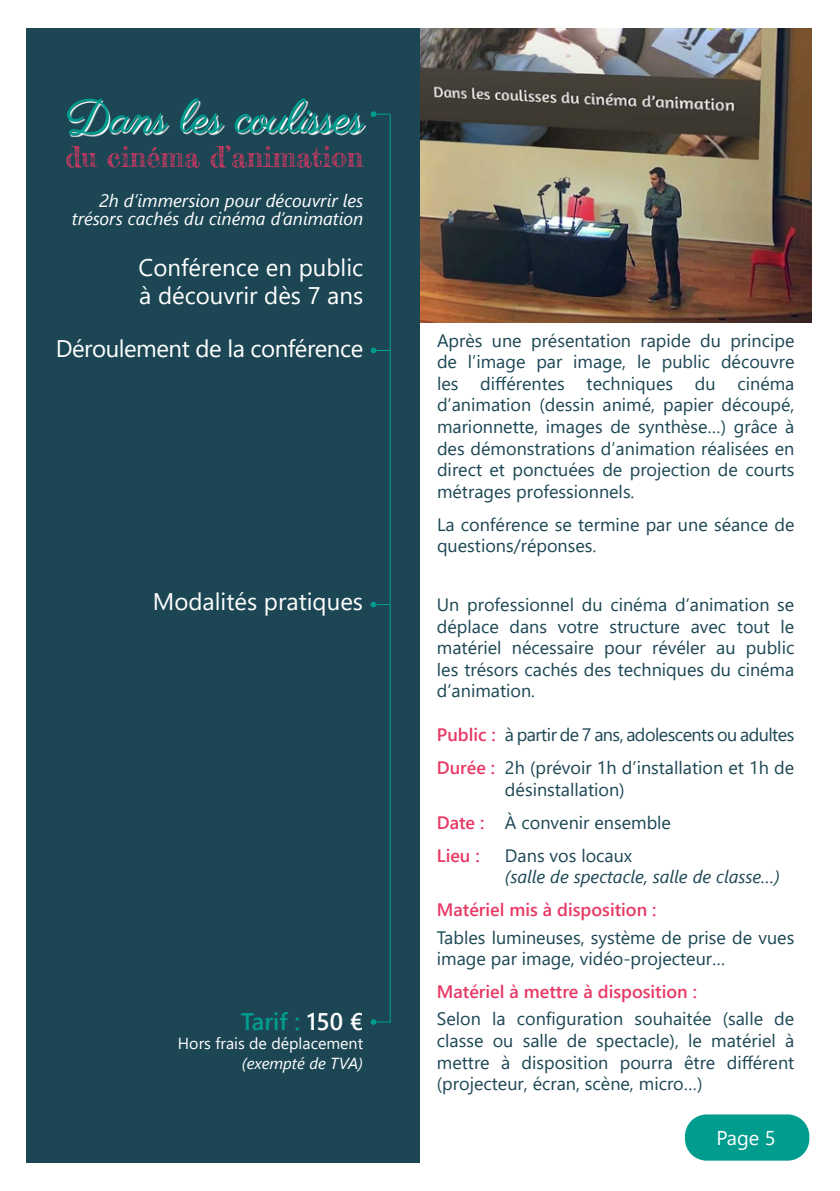
<style>
.page{position:relative;width:840px;height:1191px;background:#fff}
.page>*{position:absolute;margin:0;border:0;box-sizing:border-box;transform-origin:0 0}
.t1{font:46px "Parisienne";color:#009d8f}
.t2{font:28px "Frederickathe Great";color:#ec3664}
.t3{font:24px/28.8px "Segoe UI";color:#fff}
.t4{font:24px "Segoe UI";letter-spacing:-.02em;color:#fff}
.t5{font:600 24px "Segoe UI";color:#009d8f}
.t6{font:20px "Segoe UI";color:#fff}
.t7{font:18px/21.6px "Segoe UI";color:#1c4654;text-align:justify}
.t8{font:18px/33px "Segoe UI";letter-spacing:-.03em;color:#1c4654}
.t9{font:italic 18px/18.8px "Segoe UI";color:#fff;text-align:right}
.t10{font:600 18px "Segoe UI";color:#e83965}
.t11{font:italic 18px "Segoe UI";color:#1c4654}
.t12{font:16px "Segoe UI";color:#fff}
.t13{font:italic 16px "Segoe UI";color:#fff}
.s1{color:#fff}
.s2{font-weight:600;color:#e83965}
</style>
<div class="page">
<div style="left:27px;top:567px;width:392px;height:595px;background:#1c4654"></div>
<svg style="left:370px;top:602px;width:19px;height:5px"></svg>
<div style="left:27px;top:28px;width:393px;height:294px;background:#1c4654"></div>
<svg style="left:69px;top:100px;width:297px;height:37px"></svg>
<img style="left:420px;top:28px;width:391px;height:294px">
<div style="left:27px;top:322px;width:393px;height:245px;background:#1c4654"></div>
<hr style="left:389px;top:115px;width:1px;height:907px;background:#009d8f">
<svg style="left:370px;top:111px;width:20px;height:6px"></svg>
<svg style="left:370px;top:348px;width:20px;height:5px"></svg>
<svg style="left:370px;top:1019px;width:20px;height:5px"></svg>
<div style="left:683px;top:1113px;width:126px;height:48px;background:#009d8f;border-radius:23px"></div>
<div style="left:682px;top:1112px;width:128px;height:50px;border:2px solid #fff;border-radius:23px"></div>
<h1 class="t1" style="left:66px;top:89px;width:298px">Dans les coulisses</h1>
<h2 class="t2" style="left:65px;top:140px;width:299px">du cinéma d’animation</h2>
<p class="t9" style="left:72px;top:188px;width:293px">2h d’immersion pour découvrir les trésors cachés du cinéma d’animation</p>
<h3 class="t3" style="left:138px;top:250px;width:226px">Conférence en public à découvrir dès 7 ans</h3>
<h3 class="t4" style="left:56px;top:325px;width:309px">Déroulement de la conférence</h3>
<h3 class="t3" style="left:153px;top:585px;width:212px">Modalités pratiques</h3>
<h3 class="t5" style="left:241px;top:999px;width:124px">Tarif : <span class="s1">150 €</span></h3>
<p class="t12" style="left:178px;top:1028px;width:187px">Hors frais de déplacement</p>
<p class="t13" style="left:242px;top:1048px;width:123px">(exempté de TVA)</p>
<p class="t7" style="left:437px;top:328px;width:359px">Après une présentation rapide du principe de l’image par image, le public découvre les différentes techniques du cinéma d’animation (dessin animé, papier découpé, marionnette, images de synthèse…) grâce à des démonstrations d’animation réalisées en direct et ponctuées de projection de courts métrages professionnels.</p>
<p class="t7" style="left:437px;top:512px;width:359px">La conférence se termine par une séance de questions/réponses.</p>
<p class="t7" style="left:436px;top:592px;width:359px">Un professionnel du cinéma d’animation se déplace dans votre structure avec tout le matériel nécessaire pour révéler au public les trésors cachés des techniques du cinéma d’animation.</p>
<p class="t8" style="left:436px;top:717px;width:359px"><span class="s2">Public :</span> à partir de 7 ans, adolescents ou adultes<br><span class="s2">Durée :</span> 2h (prévoir 1h d’installation et 1h de</p>
<p class="t7" style="left:436px;top:771px;width:235px;line-height:33px;text-align:left;text-indent:68px">désinstallation)<br><span class="s2">Date :</span> À convenir ensemble<br><span class="s2">Lieu :</span></p>
<p class="t7" style="left:504px;top:843px;width:129px">Dans vos locaux</p>
<p class="t11" style="left:504px;top:860px;width:276px">(salle de spectacle, salle de classe…)</p>
<p class="t10" style="left:436px;top:893px;width:221px">Matériel mis à disposition :</p>
<p class="t7" style="left:436px;top:924px;width:359px">Tables lumineuses, système de prise de vues image par image, vidéo-projecteur…</p>
<p class="t10" style="left:436px;top:974px;width:261px">Matériel à mettre à disposition :</p>
<p class="t7" style="left:436px;top:1006px;width:359px">Selon la configuration souhaitée (salle de classe ou salle de spectacle), le matériel à mettre à disposition pourra être différent (projecteur, écran, scène, micro…)</p>
<p class="t6" style="left:716px;top:1118px;width:61px">Page 5</p>
</div>
